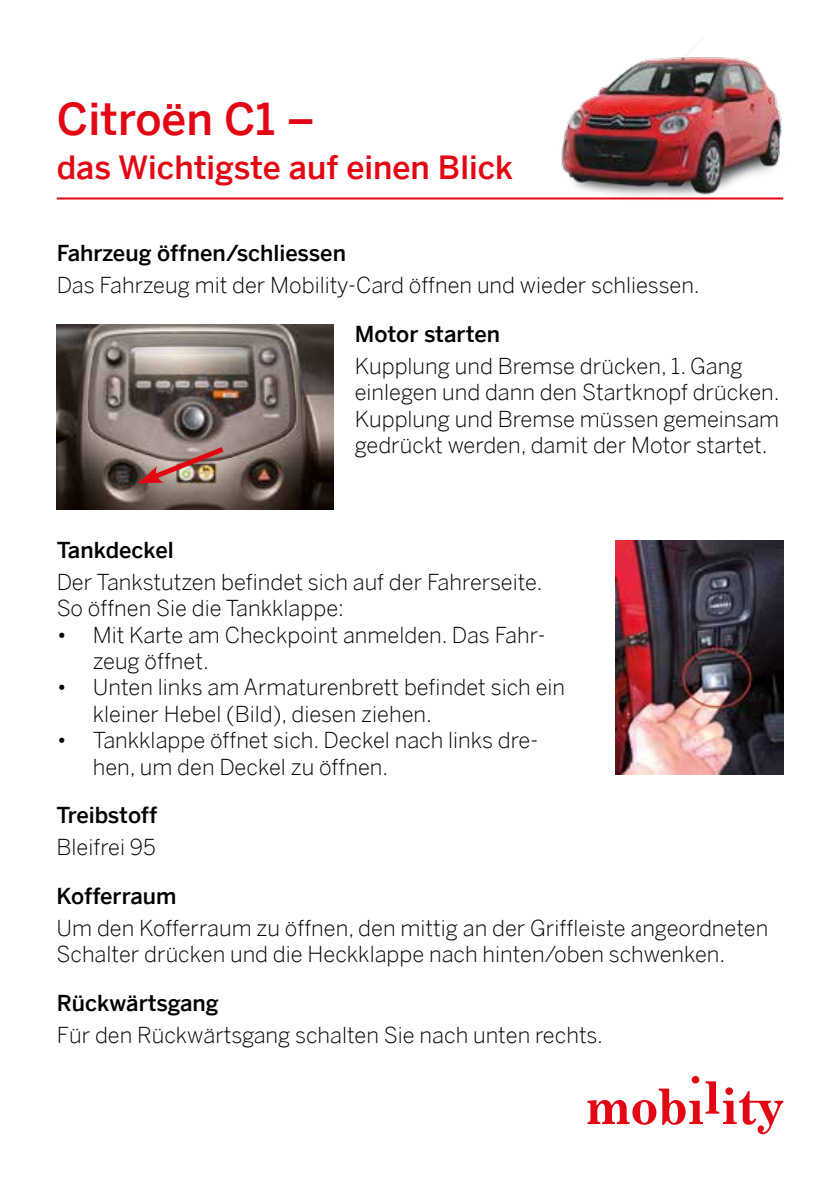
<style>
.page{position:relative;width:840px;height:1191px;background:#fff}
.page>*{position:absolute;margin:0;border:0;box-sizing:border-box;transform-origin:0 0}
.t1{font:500 44px "Benton Sans";color:#e30613}
.t2{font:500 32px "Benton Sans";color:#e30613}
.t3{font:300 22px/26.4px "Benton Sans";color:#000}
.t4{font:500 22px "Benton Sans";color:#000}
</style>
<div class="page">
<hr style="left:57px;top:197px;width:725px;height:2px;background:#e30613">
<img style="left:57px;top:324px;width:276px;height:185px">
<img style="left:137px;top:443px;width:92px;height:41px">
<svg style="left:587px;top:1076px;width:195px;height:58px"></svg>
<img style="left:549px;top:55px;width:235px;height:145px">
<img style="left:615px;top:540px;width:167px;height:234px">
<h1 class="t1" style="left:57px;top:93px;width:260px">Citroën C1 –</h1>
<h2 class="t2" style="left:57px;top:149px;width:458px">das Wichtigste auf einen Blick</h2>
<p class="t4" style="left:57px;top:240px;width:290px">Fahrzeug öffnen/schliessen</p>
<p class="t3" style="left:57px;top:272px;width:644px">Das Fahrzeug mit der Mobility-Card öffnen und wieder schliessen.</p>
<p class="t4" style="left:354px;top:321px;width:147px">Motor starten</p>
<p class="t3" style="left:354px;top:352px;width:426px">Kupplung und Bremse drücken, 1. Gang einlegen und dann den Startknopf drücken.<br>Kupplung und Bremse müssen gemeinsam gedrückt werden, damit der Motor startet.</p>
<p class="t4" style="left:57px;top:536px;width:118px">Tankdeckel</p>
<p class="t3" style="left:57px;top:568px;width:487px">Der Tankstutzen befindet sich auf der Fahrerseite.<br>So öffnen Sie die Tankklappe:</p>
<p class="t3" style="left:93px;top:621px;width:454px;text-indent:-36px">• Mit Karte am Checkpoint anmelden. Das Fahr&shy;zeug öffnet.</p>
<p class="t3" style="left:93px;top:674px;width:473px;text-indent:-36px">• Unten links am Armaturenbrett befindet sich ein kleiner Hebel (Bild), diesen ziehen.</p>
<p class="t3" style="left:93px;top:727px;width:447px;text-indent:-36px">• Tankklappe öffnet sich. Deckel nach links dre&shy;hen, um den Deckel zu öffnen.</p>
<p class="t4" style="left:57px;top:802px;width:102px">Treibstoff</p>
<p class="t3" style="left:57px;top:834px;width:101px">Bleifrei 95</p>
<p class="t4" style="left:57px;top:883px;width:121px">Kofferraum</p>
<p class="t3" style="left:57px;top:914px;width:713px">Um den Kofferraum zu öffnen, den mittig an der Griffleiste angeordneten<br>Schalter drücken und die Heckklappe nach hinten/oben schwenken.</p>
<p class="t4" style="left:57px;top:990px;width:163px">Rückwärtsgang</p>
<p class="t3" style="left:57px;top:1021px;width:547px">Für den Rückwärtsgang schalten Sie nach unten rechts.</p>
</div>
